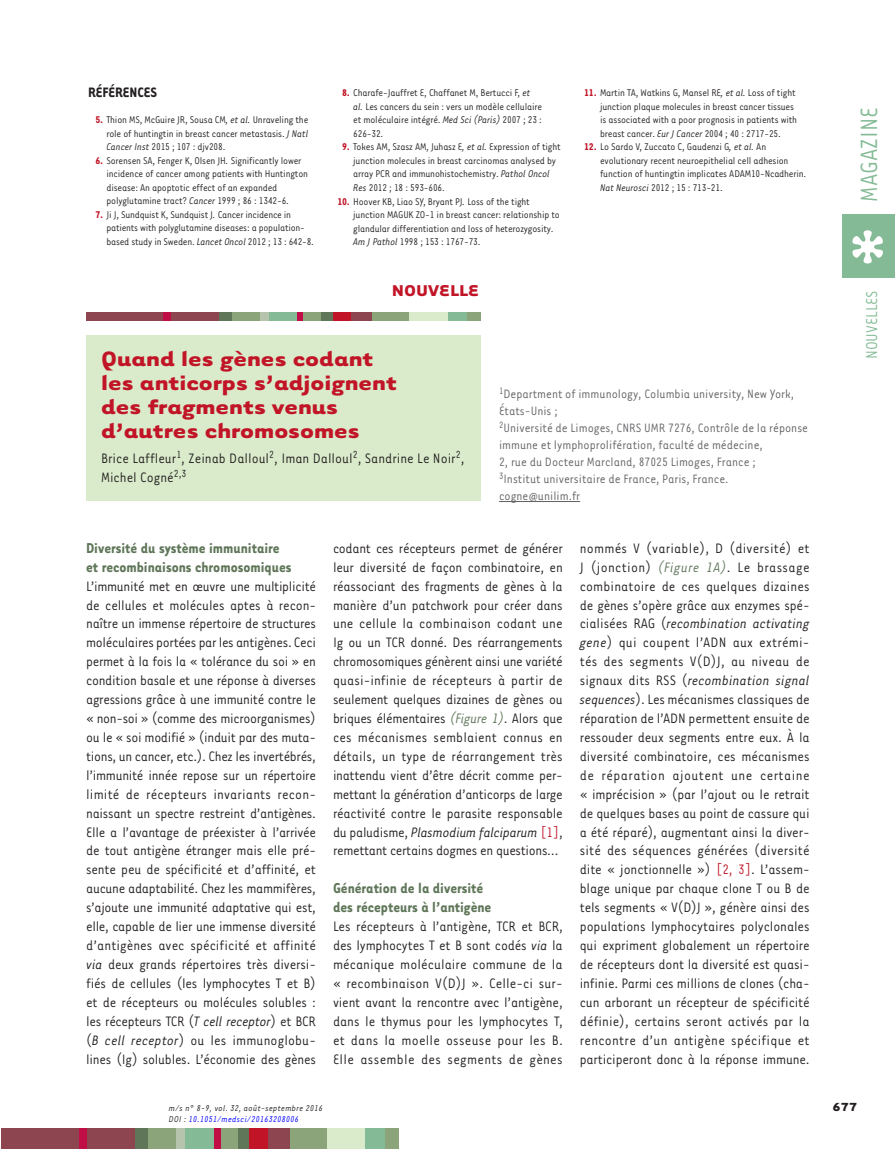
<style>
.page{position:relative;width:895px;height:1149px;background:#fff}
.page>*{position:absolute;margin:0;border:0;box-sizing:border-box;transform-origin:0 0}
.t1{font:27px "Tarzana Narrow";color:#84ba95}
.t2{font:700 24px/24px "Tarzana Wide";color:#c11527}
.t3{font:18px "Tarzana Narrow";color:#84ba95}
.t4{font:700 18px "Tarzana Wide";color:#c11527}
.t5{font:700 16.5px/18.9px "Tarzana Narrow";color:#5f7659}
.t6{font:15.75px/18.9px "Tarzana Narrow";color:#231f20;text-align:justify}
.t7{font:700 15.75px "Tarzana Narrow";color:#231f20}
.t8{font:13.95px/17px "Tarzana Narrow";color:#636366}
.t9{font:700 13.5px "Tarzana Wide";color:#231f20}
.t10{font:11.25px/13.5px "Tarzana Narrow";letter-spacing:-.015em;color:#231f20}
.t11{font:italic 9.75px "Tarzana Narrow";letter-spacing:.025em;color:#231f20}
.t12{font:italic 9.75px "Tarzana Narrow";letter-spacing:.025em;color:#00f}
.s1{font-weight:700;color:#c11527}
.s2{font-style:italic}
.s3{font-style:italic;color:#5f7659}
.s4{color:#bf182a}
.s5{color:#231f20}
</style>
<div class="page">
<div style="left:2px;top:1128px;width:134px;height:20px;background:#8d454f"></div>
<div style="left:236px;top:1128px;width:14px;height:20px;background:#5f7659"></div>
<div style="left:80px;top:1128px;width:7px;height:20px;background:#c10d45"></div>
<div style="left:135px;top:1128px;width:21px;height:20px;background:#5f7659"></div>
<div style="left:148px;top:1128px;width:30px;height:20px;background:#8ba479"></div>
<div style="left:177px;top:1128px;width:8px;height:20px;background:#b6c4ad"></div>
<div style="left:185px;top:1128px;width:29px;height:20px;background:#84ba95"></div>
<div style="left:219px;top:1128px;width:18px;height:20px;background:#8ba479"></div>
<div style="left:214px;top:1128px;width:6px;height:20px;background:#c10d45"></div>
<div style="left:250px;top:1128px;width:27px;height:20px;background:#c11527"></div>
<div style="left:288px;top:1128px;width:39px;height:20px;background:#8ba479"></div>
<div style="left:268px;top:1128px;width:21px;height:20px;background:#8d454f"></div>
<div style="left:327px;top:1128px;width:39px;height:20px;background:#daebcb"></div>
<div style="left:366px;top:1128px;width:20px;height:20px;background:#84ba95"></div>
<div style="left:385px;top:1128px;width:14px;height:20px;background:#8ba479"></div>
<div style="left:841px;top:214px;width:53px;height:63px;background:#84ba95"></div>
<svg style="left:852px;top:230px;width:30px;height:33px"></svg>
<hr style="left:499px;top:501px;width:81px;height:1px;background:#636366">
<div style="left:86px;top:335px;width:394px;height:166px;background:#daebcb"></div>
<div style="left:86px;top:312px;width:133px;height:8px;background:#8d454f"></div>
<div style="left:218px;top:312px;width:27px;height:8px;background:#5f7659"></div>
<div style="left:319px;top:312px;width:13px;height:8px;background:#5f7659"></div>
<div style="left:232px;top:312px;width:29px;height:8px;background:#8ba479"></div>
<div style="left:268px;top:312px;width:29px;height:8px;background:#84ba95"></div>
<div style="left:447px;top:312px;width:20px;height:8px;background:#84ba95"></div>
<div style="left:302px;top:312px;width:18px;height:8px;background:#8ba479"></div>
<div style="left:466px;top:312px;width:14px;height:8px;background:#8ba479"></div>
<div style="left:371px;top:312px;width:38px;height:8px;background:#8ba479"></div>
<div style="left:409px;top:312px;width:39px;height:8px;background:#daebcb"></div>
<div style="left:260px;top:312px;width:8px;height:8px;background:#b6c4ad"></div>
<div style="left:164px;top:312px;width:7px;height:8px;background:#c10d45"></div>
<div style="left:297px;top:312px;width:6px;height:8px;background:#c10d45"></div>
<div style="left:332px;top:312px;width:27px;height:8px;background:#c11527"></div>
<div style="left:351px;top:312px;width:21px;height:8px;background:#8d454f"></div>
<p class="t7" style="left:88px;top:87px;width:70px">RÉFÉRENCES</p>
<p class="t10" style="left:106px;top:114px;width:203px;text-align:justify;text-indent:-11px"><span class="s1">5.</span> Thion MS, McGuire JR, Sousa CM<span class="s2">, et al.</span> Unraveling the role of huntingtin in breast cancer metastasis. <span class="s2">J Natl Cancer Inst</span> 2015 ; 107 : djv208.</p>
<p class="t10" style="left:106px;top:155px;width:203px;text-indent:-11px"><span class="s1">6.</span> Sorensen SA, Fenger K, Olsen JH<span class="s2">.</span> Significantly lower incidence of cancer among patients with Huntington disease: An apoptotic effect of an expanded polyglutamine tract? <span class="s2">Cancer</span> 1999 ; 86 : 1342-6.</p>
<p class="t10" style="left:106px;top:209px;width:209px;text-indent:-11px"><span class="s1">7.</span> Ji J, Sundquist K, Sundquist J<span class="s2">.</span> Cancer incidence in patients with polyglutamine diseases: a population&shy;based study in Sweden. <span class="s2">Lancet Oncol</span> 2012 ; 13 : 642-8.</p>
<p class="t10" style="left:353px;top:87px;width:190px;text-indent:-11px"><span class="s1">8.</span> Charafe-Jauffret E, Chaffanet M, Bertucci F, <span class="s2">et al.</span> Les cancers du sein : vers un modèle cellulaire et moléculaire intégré. <span class="s2">Med Sci (Paris)</span> 2007 ; 23 :<br>626-32.</p>
<p class="t10" style="left:353px;top:141px;width:209px;text-indent:-11px"><span class="s1">9.</span> Tokes AM, Szasz AM, Juhasz E<span class="s2">, et al.</span> Expression of tight junction molecules in breast carcinomas analysed by array PCR and immunohistochemistry. <span class="s2">Pathol Oncol Res</span> 2012 ; 18 : 593-606.</p>
<p class="t10" style="left:353px;top:195px;width:208px;text-indent:-16px"><span class="s1">10.</span> Hoover KB, Liao SY, Bryant PJ<span class="s2">.</span> Loss of the tight junction MAGUK ZO-1 in breast cancer: relationship to glandular differentiation and loss of heterozygosity.<br><span class="s2">Am J Pathol</span> 1998 ; 153 : 1767-73.</p>
<p class="t4" style="left:392px;top:284px;width:89px">NOUVELLE</p>
<p class="t10" style="left:600px;top:87px;width:198px;text-indent:-16px"><span class="s1">11.</span> Martin TA, Watkins G, Mansel RE<span class="s2">, et al.</span> Loss of tight junction plaque molecules in breast cancer tissues is associated with a poor prognosis in patients with breast cancer. <span class="s2">Eur J Cancer</span> 2004 ; 40 : 2717-25.</p>
<p class="t10" style="left:600px;top:141px;width:208px;text-indent:-16px"><span class="s1">12.</span> Lo Sardo V, Zuccato C, Gaudenzi G<span class="s2">, et al.</span> An evolutionary recent neuroepithelial cell adhesion function of huntingtin implicates ADAM10-Ncadherin.<br><span class="s2">Nat Neurosci</span> 2012 ; 15 : 713-21.</p>
<h2 class="t2" style="left:101px;top:349px;width:297px">Quand les gènes codant les anticorps s’adjoignent des fragments venus d’autres chromosomes</h2>
<p class="t6" style="left:101px;top:450px;width:365px">Brice Laffleur<sup>1</sup>, Zeinab Dalloul<sup>2</sup>, Iman Dalloul<sup>2</sup>, Sandrine Le Noir<sup>2</sup>,<br>Michel Cogné<sup>2,3</sup></p>
<p class="t8" style="left:499px;top:387px;width:310px"><sup>1</sup>Department of immunology, Columbia university, New York, États-Unis ;<br><sup>2</sup>Université de Limoges, CNRS UMR 7276, Contrôle de la réponse immune et lymphoprolifération, faculté de médecine,<br>2, rue du Docteur Marcland, 87025 Limoges, France ;<br><sup>3</sup>Institut universitaire de France, Paris, France. cogne@unilim.fr</p>
<p class="t5" style="left:86px;top:539px;width:207px">Diversité du système immunitaire et recombinaisons chromosomiques</p>
<p class="t6" style="left:86px;top:577px;width:231px">L’immunité met en œuvre une multiplicité de cellules et molécules aptes à recon&shy;naître un immense répertoire de structures moléculaires portées par les antigènes. Ceci permet à la fois la « tolérance du soi » en condition basale et une réponse à diverses agressions grâce à une immunité contre le « non-soi » (comme des microorganismes) ou le « soi modifié » (induit par des muta&shy;tions, un cancer, etc.). Chez les invertébrés, l’immunité innée repose sur un répertoire limité de récepteurs invariants recon&shy;naissant un spectre restreint d’antigènes.<br>Elle a l’avantage de préexister à l’arrivée de tout antigène étranger mais elle pré&shy;sente peu de spécificité et d’affinité, et aucune adaptabilité. Chez les mammifères, s’ajoute une immunité adaptative qui est, elle, capable de lier une immense diversité d’antigènes avec spécificité et affinité <span class="s2">via</span> deux grands répertoires très diversi&shy;fiés de cellules (les lymphocytes T et B) et de récepteurs ou molécules solubles : les récepteurs TCR (<span class="s2">T cell receptor</span>) et BCR (<span class="s2">B cell receptor</span>) ou les immunoglobu&shy;lines (Ig) solubles. L’économie des gènes</p>
<p class="t6" style="left:333px;top:540px;width:231px">codant ces récepteurs permet de générer leur diversité de façon combinatoire, en réassociant des fragments de gènes à la manière d’un patchwork pour créer dans une cellule la combinaison codant une Ig ou un TCR donné. Des réarrangements chromosomiques génèrent ainsi une variété quasi-infinie de récepteurs à partir de seulement quelques dizaines de gènes ou briques élémentaires <span class="s3">(Figure 1)</span>. Alors que ces mécanismes semblaient connus en détails, un type de réarrangement très inattendu vient d’être décrit comme per&shy;mettant la génération d’anticorps de large réactivité contre le parasite responsable du paludisme, <span class="s2">Plasmodium falciparum</span> <span class="s4">[1]</span>, remettant certains dogmes en questions…</p>
<p class="t5" style="left:333px;top:880px;width:160px">Génération de la diversité des récepteurs à l’antigène</p>
<p class="t6" style="left:333px;top:918px;width:231px">Les récepteurs à l’antigène, TCR et BCR, des lymphocytes T et B sont codés <span class="s2">via</span> la mécanique moléculaire commune de la « recombinaison V(D)J ». Celle-ci sur&shy;vient avant la rencontre avec l’antigène, dans le thymus pour les lymphocytes T, et dans la moelle osseuse pour les B.<br>Elle assemble des segments de gènes</p>
<p class="t6" style="left:579px;top:540px;width:231px">nommés V (variable), D (diversité) et J (jonction) <span class="s3">(Figure 1A)</span>. Le brassage combinatoire de ces quelques dizaines de gènes s’opère grâce aux enzymes spé&shy;cialisées RAG (<span class="s2">recombination activating gene</span>) qui coupent l’ADN aux extrémi&shy;tés des segments V(D)J, au niveau de signaux dits RSS (<span class="s2">recombination signal sequences</span>). Les mécanismes classiques de réparation de l’ADN permettent ensuite de ressouder deux segments entre eux. À la diversité combinatoire, ces mécanismes de réparation ajoutent une certaine « imprécision » (par l’ajout ou le retrait de quelques bases au point de cassure qui a été réparé), augmentant ainsi la diver&shy;sité des séquences générées (diversité dite « jonctionnelle ») <span class="s4">[2, 3]</span>. L’assem&shy;blage unique par chaque clone T ou B de tels segments « V(D)J », génère ainsi des populations lymphocytaires polyclonales qui expriment globalement un répertoire de récepteurs dont la diversité est quasi&shy;infinie. Parmi ces millions de clones (cha&shy;cun arborant un récepteur de spécificité définie), certains seront activés par la rencontre d’un antigène spécifique et participeront donc à la réponse immune.</p>
<h1 class="t1" style="left:860px;top:201px;width:96px;rotate:-90deg">MAGAZINE</h1>
<p class="t3" style="left:865px;top:359px;width:70px;rotate:-90deg">NOUVELLES</p>
<p class="t11" style="left:169px;top:1104px;width:155px">m/s n° 8-9, vol. 32, août-septembre 2016</p>
<p class="t9" style="left:832px;top:1102px;width:26px">677</p>
<p class="t12" style="left:169px;top:1115px;width:131px"><span class="s5">DOI :</span> 10.1051/medsci/20163208006</p>
</div>
